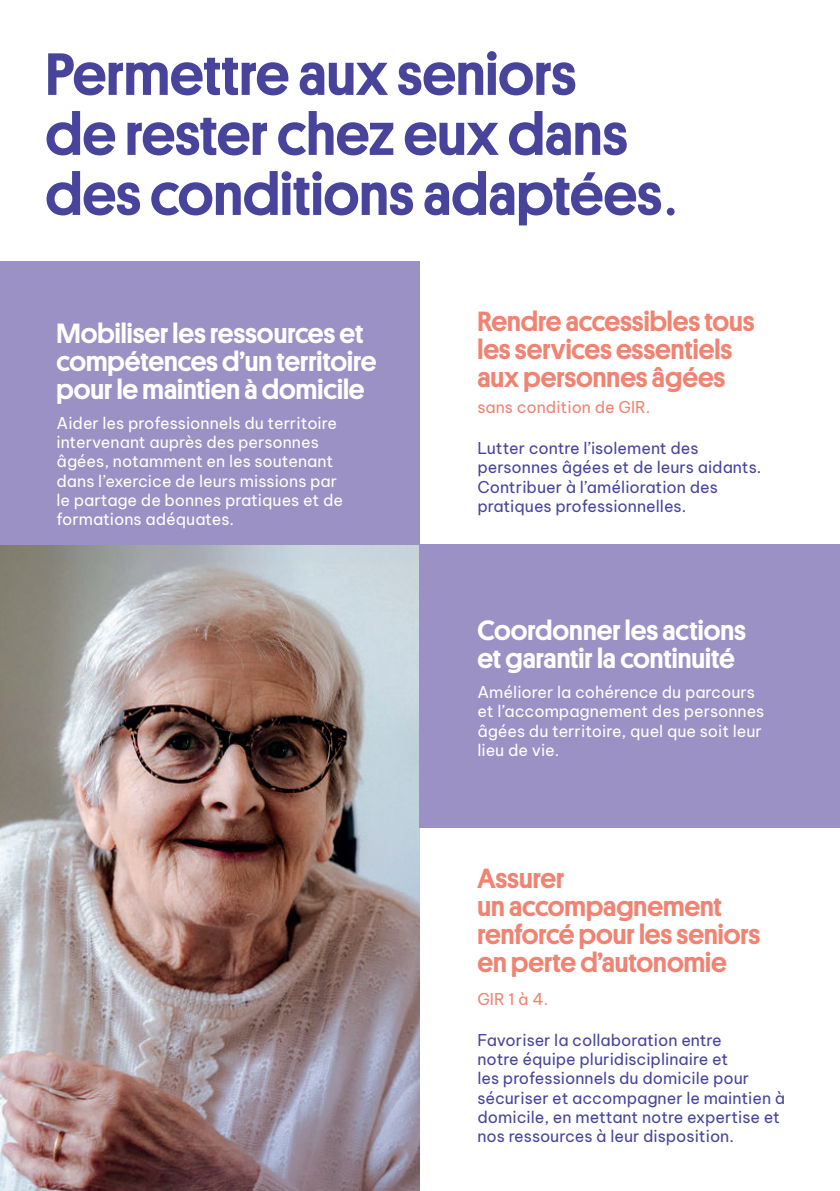
<style>
.page{position:relative;width:840px;height:1191px;background:#fff}
.page>*{position:absolute;margin:0;border:0;box-sizing:border-box;transform-origin:0 0}
.t1{font:500 60px "Platform";color:#48449c}
.t2{font:500 28px/28px "Platform";color:#f08372}
.t3{font:500 28px/28px "Platform";color:#fff}
.t4{font:16px/19.2px "Be Vietnam Pro";color:#48449c}
.t5{font:16px/19.2px "Be Vietnam Pro";color:#fff}
.t6{font:16px "Be Vietnam Pro";color:#f08372}
.s1{font-family:"Be Vietnam Pro";font-weight:400}
</style>
<div class="page">
<hr style="left:839px;top:545px;width:1px;height:646px;background:#f08372">
<img style="left:0;top:545px;width:420px;height:646px">
<div style="left:0;top:262px;width:419px;height:283px;background:#9c91c5"></div>
<div style="left:419px;top:545px;width:420px;height:283px;background:#9c91c5"></div>
<hr style="left:839px;top:0;width:1px;height:244px;background:#48449c">
<hr style="left:839px;top:244px;width:1px;height:301px;background:#40ae49">
<p class="t1" style="left:45px;top:30px;width:532px">Permettre aux seniors</p>
<p class="t1" style="left:45px;top:90px;width:583px">de rester chez eux dans</p>
<p class="t1" style="left:45px;top:150px;width:635px">des conditions adaptées<span class="s1">.</span></p>
<p class="t3" style="left:56px;top:317px;width:321px">Mobiliser les ressources et compétences d’un territoire pour le maintien à domicile</p>
<p class="t5" style="left:56px;top:412px;width:288px">Aider les professionnels du territoire intervenant auprès des personnes âgées, notamment en les soutenant dans l’exercice de leurs missions par le partage de bonnes pratiques et de formations adéquates.</p>
<p class="t2" style="left:477px;top:305px;width:278px">Rendre accessibles tous</p>
<p class="t2" style="left:477px;top:333px;width:256px">les services essentiels</p>
<p class="t2" style="left:477px;top:361px;width:249px">aux personnes âgées</p>
<p class="t6" style="left:477px;top:394px;width:174px">sans condition de GIR.</p>
<p class="t4" style="left:477px;top:437px;width:285px">Lutter contre l’isolement des personnes âgées et de leurs aidants.<br>Contribuer à l’amélioration des pratiques professionnelles.</p>
<p class="t3" style="left:477px;top:614px;width:270px">Coordonner les actions et garantir la continuité</p>
<p class="t5" style="left:477px;top:681px;width:288px">Améliorer la cohérence du parcours et l’accompagnement des personnes âgées du territoire, quel que soit leur lieu de vie.</p>
<p class="t2" style="left:477px;top:863px;width:88px">Assurer</p>
<p class="t2" style="left:477px;top:891px;width:284px">un accompagnement renforcé pour les seniors en perte d’autonomie</p>
<p class="t6" style="left:477px;top:985px;width:72px">GIR 1 à 4.</p>
<p class="t4" style="left:477px;top:1029px;width:309px">Favoriser la collaboration entre<br>notre équipe pluridisciplinaire et<br>les professionnels du domicile pour sécuriser et accompagner le maintien à domicile, en mettant notre expertise et nos ressources à leur disposition.</p>
</div>
